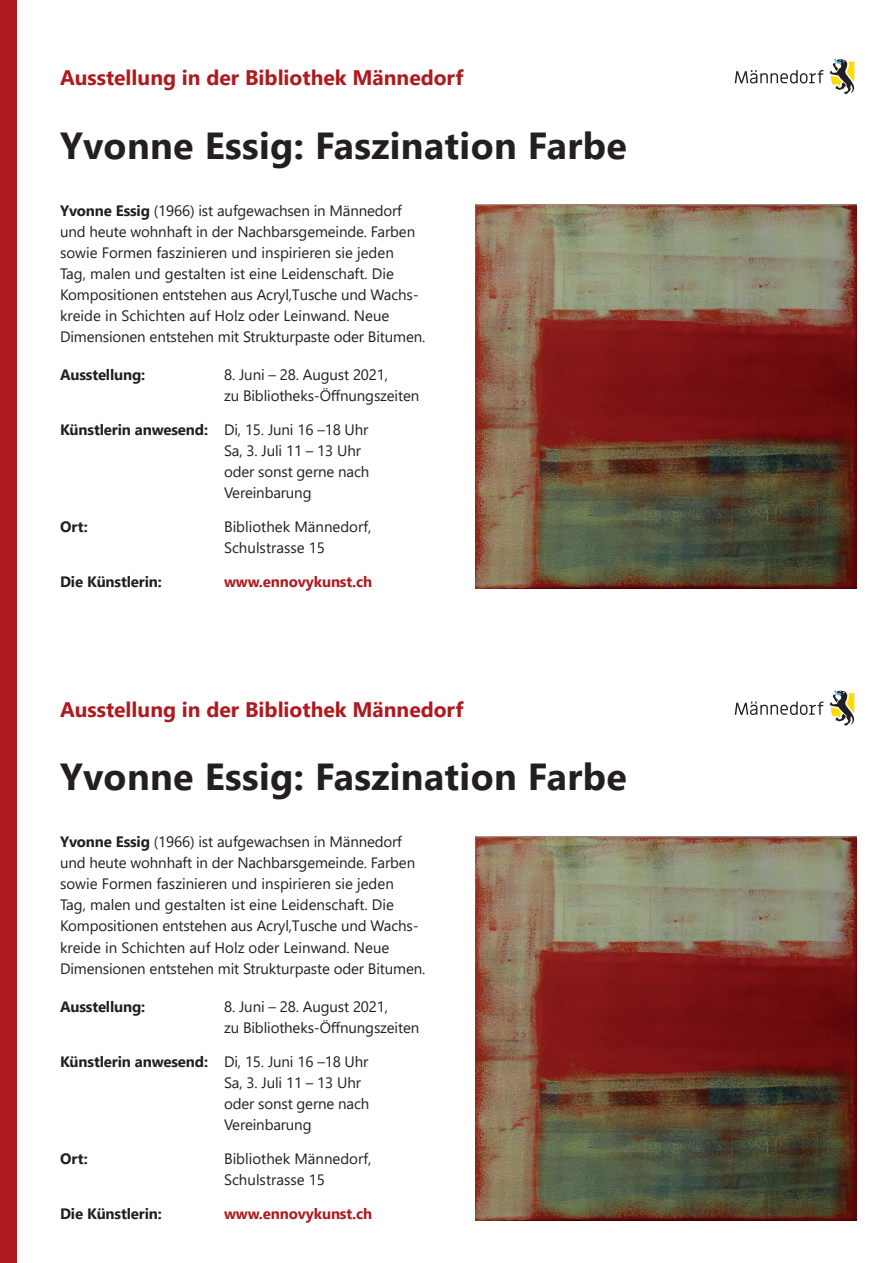
<style>
.page{position:relative;width:893px;height:1263px;background:#fff}
.page>*{position:absolute;margin:0;border:0;box-sizing:border-box;transform-origin:0 0}
.t1{font:700 37.65px "Segoe UI";letter-spacing:.01em;color:#231f20}
.t2{font:700 21px "Segoe UI";color:#ae1a1e}
.t3{font:15px/21px "Segoe UI";letter-spacing:-.01em;color:#231f20}
.t4{font:700 15px "Segoe UI";letter-spacing:-.01em;color:#231f20}
.t5{font:700 15px "Segoe UI";letter-spacing:-.01em;color:#ae1a1e}
.s1{font-weight:700}
</style>
<div class="page">
<img style="left:476px;top:205px;width:380px;height:384px">
<svg style="left:735px;top:58px;width:119px;height:37px"></svg>
<div style="left:0;top:0;width:17px;height:631px;background:#ae1a1e"></div>
<img style="left:476px;top:836px;width:380px;height:384px">
<svg style="left:735px;top:690px;width:119px;height:36px"></svg>
<div style="left:0;top:631px;width:17px;height:632px;background:#ae1a1e"></div>
<h2 class="t2" style="left:60px;top:61px;width:405px">Ausstellung in der Bibliothek Männedorf</h2>
<h1 class="t1" style="left:60px;top:115px;width:568px">Yvonne Essig: Faszination Farbe</h1>
<p class="t3" style="left:60px;top:200px;width:367px"><span class="s1">Yvonne Essig</span> (1966) ist aufgewachsen in Männedorf und heute wohnhaft in der Nachbarsgemeinde. Farben sowie Formen faszinieren und inspirieren sie jeden<br>Tag, malen und gestalten ist eine Leidenschaft. Die Kompositionen entstehen aus Acryl,Tusche und Wachs&shy;kreide in Schichten auf Holz oder Leinwand. Neue Dimensionen entstehen mit Strukturpaste oder Bitumen.</p>
<p class="t4" style="left:60px;top:363px;width:87px">Ausstellung:</p>
<p class="t3" style="left:224px;top:364px;width:197px">8. Juni – 28. August 2021,<br>zu Bibliotheks-Öffnungszeiten</p>
<p class="t3" style="left:224px;top:419px;width:147px;text-indent:-164px"><span class="s1">Künstlerin anwesend:</span> Di, 15. Juni 16 –18 Uhr<br>Sa, 3. Juli 11 – 13 Uhr oder sonst gerne nach<br>Vereinbarung</p>
<p class="t4" style="left:60px;top:515px;width:29px">Ort:</p>
<p class="t3" style="left:224px;top:516px;width:149px">Bibliothek Männedorf,<br>Schulstrasse 15</p>
<p class="t4" style="left:60px;top:570px;width:103px">Die Künstlerin:</p>
<p class="t5" style="left:224px;top:570px;width:150px">www.ennovykunst.ch</p>
<h2 class="t2" style="left:60px;top:692px;width:405px">Ausstellung in der Bibliothek Männedorf</h2>
<h1 class="t1" style="left:60px;top:746px;width:568px">Yvonne Essig: Faszination Farbe</h1>
<p class="t3" style="left:60px;top:831px;width:367px"><span class="s1">Yvonne Essig</span> (1966) ist aufgewachsen in Männedorf und heute wohnhaft in der Nachbarsgemeinde. Farben sowie Formen faszinieren und inspirieren sie jeden<br>Tag, malen und gestalten ist eine Leidenschaft. Die Kompositionen entstehen aus Acryl,Tusche und Wachs&shy;kreide in Schichten auf Holz oder Leinwand. Neue Dimensionen entstehen mit Strukturpaste oder Bitumen.</p>
<p class="t4" style="left:60px;top:994px;width:87px">Ausstellung:</p>
<p class="t3" style="left:224px;top:995px;width:197px">8. Juni – 28. August 2021,<br>zu Bibliotheks-Öffnungszeiten</p>
<p class="t3" style="left:224px;top:1050px;width:147px;text-indent:-164px"><span class="s1">Künstlerin anwesend:</span> Di, 15. Juni 16 –18 Uhr<br>Sa, 3. Juli 11 – 13 Uhr oder sonst gerne nach<br>Vereinbarung</p>
<p class="t4" style="left:60px;top:1146px;width:29px">Ort:</p>
<p class="t3" style="left:224px;top:1147px;width:149px">Bibliothek Männedorf,<br>Schulstrasse 15</p>
<p class="t4" style="left:60px;top:1201px;width:103px">Die Künstlerin:</p>
<p class="t5" style="left:224px;top:1201px;width:150px">www.ennovykunst.ch</p>
</div>
